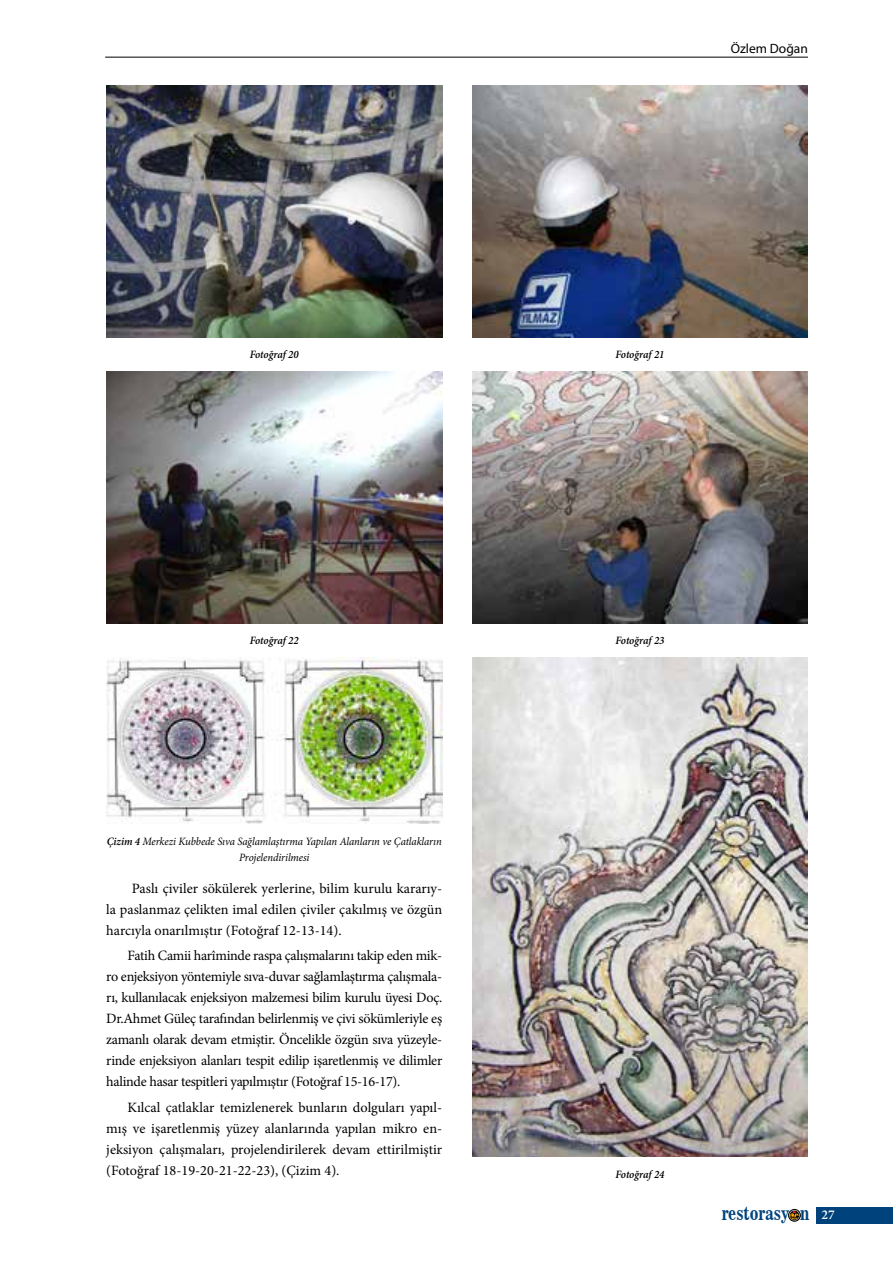
<style>
.page{position:relative;width:893px;height:1263px;background:#fff}
.page>*{position:absolute;margin:0;border:0;box-sizing:border-box;transform-origin:0 0}
.t1{font:17.7px "News 701 BT Bold A";color:#00437c;scale:.8 1}
.t2{font:14.25px/21px "Minion Pro";letter-spacing:-.005em;color:#000;text-align:justify}
.t3{font:13.5px "Myriad Pro";color:#000}
.t4{font:italic 11.25px/16.5px "Minion Pro";letter-spacing:-.01em;color:#000;text-align:center;scale:.95 1}
.t5{font:italic 600 11.25px "Minion Pro";letter-spacing:-.01em;color:#000;scale:.95 1}
.s1{font-weight:600}
.s2{font-family:"Minion Pro";font-weight:600;font-size:13.5px;color:#fff}
</style>
<div class="page">
<div style="left:788px;top:1209px;width:12px;height:12px;border:1px solid #000;border-radius:50%"></div>
<svg style="left:789px;top:1210px;width:11px;height:11px"></svg>
<div style="left:816px;top:1207px;width:77px;height:16px;background:#00437c"></div>
<hr style="left:105px;top:57px;width:703px;height:1px;background:#000">
<img style="left:106px;top:85px;width:336px;height:252px">
<img style="left:472px;top:85px;width:336px;height:252px">
<img style="left:106px;top:371px;width:336px;height:252px">
<img style="left:472px;top:371px;width:336px;height:252px">
<img style="left:106px;top:658px;width:336px;height:166px">
<img style="left:472px;top:657px;width:336px;height:500px">
<p class="t5" style="left:250px;top:346px;width:53px">Fotoğraf 20</p>
<p class="t5" style="left:250px;top:632px;width:53px">Fotoğraf 22</p>
<p class="t4" style="left:107px;top:833px;width:354px"><span class="s1">Çizim 4</span> Merkezi Kubbede Sıva Sağlamlaştırma Yapılan Alanların ve Çatlakların<br>Projelendirilmesi</p>
<p class="t2" style="left:106px;top:878px;width:337px;text-indent:26px">Paslı çiviler sökülerek yerlerine, bilim kurulu kararıy&shy;la paslanmaz çelikten imal edilen çiviler çakılmış ve özgün harcıyla onarılmıştır (Fotoğraf 12-13-14).</p>
<p class="t2" style="left:106px;top:945px;width:337px;text-indent:21px">Fatih Camii harîminde raspa çalışmalarını takip eden mik&shy;ro enjeksiyon yöntemiyle sıva-duvar sağlamlaştırma çalışmala&shy;rı, kullanılacak enjeksiyon malzemesi bilim kurulu üyesi Doç.<br>Dr.Ahmet Güleç tarafından belirlenmiş ve çivi sökümleriyle eş zamanlı olarak devam etmiştir. Öncelikle özgün sıva yüzeyle&shy;rinde enjeksiyon alanları tespit edilip işaretlenmiş ve dilimler halinde hasar tespitleri yapılmıştır (Fotoğraf 15-16-17).</p>
<p class="t2" style="left:106px;top:1096px;width:337px;text-indent:21px">Kılcal çatlaklar temizlenerek bunların dolguları yapıl&shy;mış ve işaretlenmiş yüzey alanlarında yapılan mikro en&shy;jeksiyon çalışmaları, projelendirilerek devam ettirilmiştir (Fotoğraf 18-19-20-21-22-23), (Çizim 4).</p>
<p class="t3" style="left:731px;top:41px;width:79px">Özlem Doğan</p>
<p class="t5" style="left:615px;top:346px;width:53px">Fotoğraf 21</p>
<p class="t5" style="left:615px;top:632px;width:53px">Fotoğraf 23</p>
<p class="t5" style="left:615px;top:1166px;width:53px">Fotoğraf 24</p>
<p class="t1" style="left:722px;top:1203px;width:143px">restorasy n <span class="s2">27</span></p>
</div>
